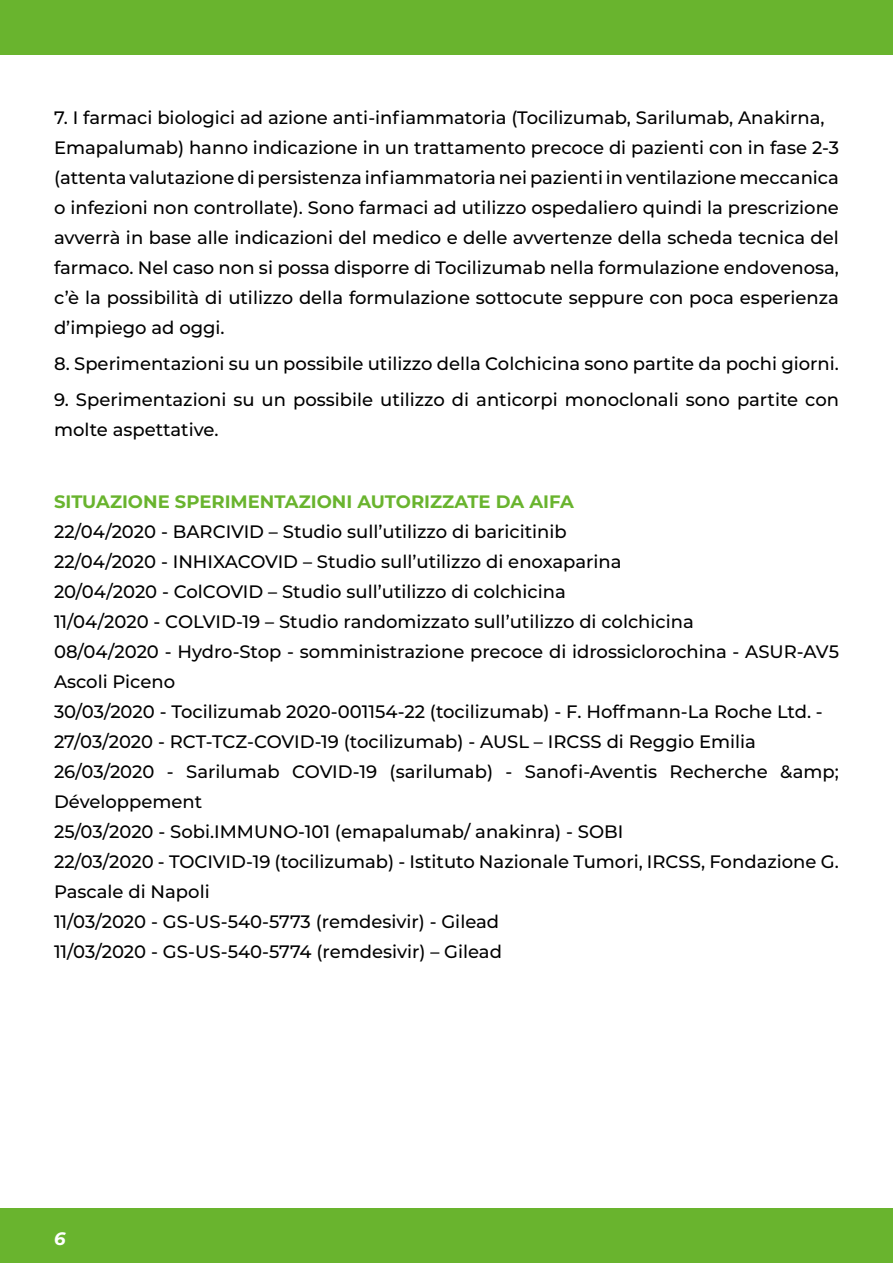
<style>
.page{position:relative;width:893px;height:1263px;background:#fff}
.page>*{position:absolute;margin:0;border:0;box-sizing:border-box;transform-origin:0 0}
.t1{font:500 18px/30px "Montserrat";color:#000}
.t2{font:700 18px "Montserrat";color:#69b42e}
.t3{font:italic 700 18px "Montserrat";color:#fff}
</style>
<div class="page">
<div style="left:0;top:0;width:893px;height:54px;background:#69b42e"></div>
<div style="left:0;top:1209px;width:893px;height:54px;background:#69b42e"></div>
<p class="t1" style="left:54px;top:102px;width:786px">7. I farmaci biologici ad azione anti-infiammatoria (Tocilizumab, Sarilumab, Anakirna, Emapalumab) hanno indicazione in un trattamento precoce di pazienti con in fase 2-3 (attenta valutazione di persistenza infiammatoria nei pazienti in ventilazione meccanica o infezioni non controllate). Sono farmaci ad utilizzo ospedaliero quindi la prescrizione avverrà in base alle indicazioni del medico e delle avvertenze della scheda tecnica del farmaco. Nel caso non si possa disporre di Tocilizumab nella formulazione endovenosa, c’è la possibilità di utilizzo della formulazione sottocute seppure con poca esperienza d’impiego ad oggi.</p>
<p class="t1" style="left:54px;top:348px;width:786px">8. Sperimentazioni su un possibile utilizzo della Colchicina sono partite da pochi giorni.</p>
<p class="t1" style="left:54px;top:384px;width:786px">9. Sperimentazioni su un possibile utilizzo di anticorpi monoclonali sono partite con molte aspettative.</p>
<p class="t2" style="left:54px;top:488px;width:521px">SITUAZIONE SPERIMENTAZIONI AUTORIZZATE DA AIFA</p>
<p class="t1" style="left:54px;top:516px;width:786px">22/04/2020 - BARCIVID – Studio sull’utilizzo di baricitinib<br>22/04/2020 - INHIXACOVID – Studio sull’utilizzo di enoxaparina<br>20/04/2020 - ColCOVID – Studio sull’utilizzo di colchicina<br>11/04/2020 - COLVID-19 – Studio randomizzato sull’utilizzo di colchicina<br>08/04/2020 - Hydro-Stop - somministrazione precoce di idrossiclorochina - ASUR-AV5<br>Ascoli Piceno<br>30/03/2020 - Tocilizumab 2020-001154-22 (tocilizumab) - F. Hoffmann-La Roche Ltd. - 27/03/2020 - RCT-TCZ-COVID-19 (tocilizumab) - AUSL – IRCSS di Reggio Emilia 26/03/2020 - Sarilumab COVID-19 (sarilumab) - Sanofi-Aventis Recherche &amp;amp; Développement<br>25/03/2020 - Sobi.IMMUNO-101 (emapalumab/ anakinra) - SOBI<br>22/03/2020 - TOCIVID-19 (tocilizumab) - Istituto Nazionale Tumori, IRCSS, Fondazione G.<br>Pascale di Napoli<br>11/03/2020 - GS-US-540-5773 (remdesivir) - Gilead<br>11/03/2020 - GS-US-540-5774 (remdesivir) – Gilead</p>
<p class="t3" style="left:54px;top:1225px;width:13px">6</p>
</div>
